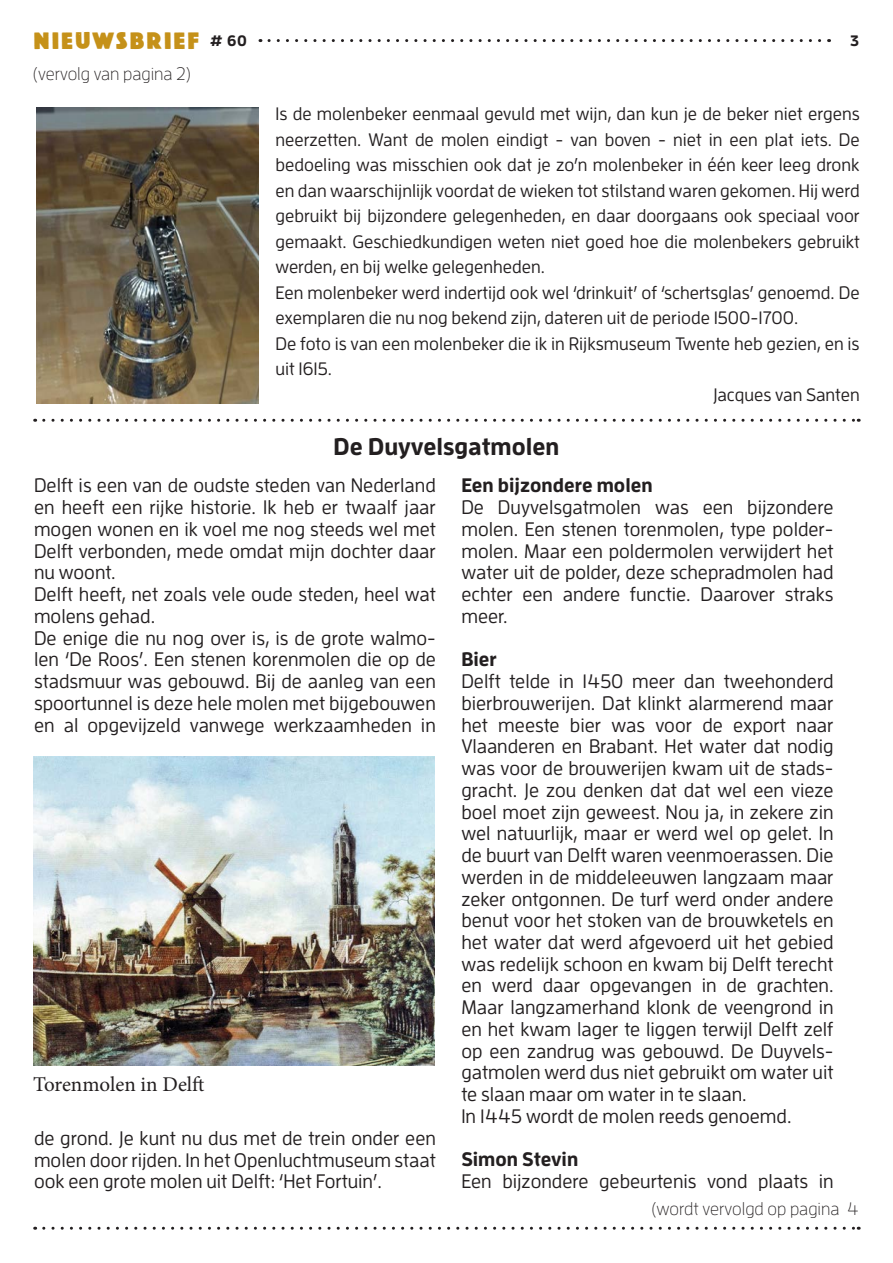
<style>
.page{position:relative;width:893px;height:1263px;background:#fff}
.page>*{position:absolute;margin:0;border:0;box-sizing:border-box;transform-origin:0 0}
.t1{font:700 24px "Enzo OT";color:#231f20}
.t2{font:900 23.85px "Garda";letter-spacing:.075em;color:#c59119}
.t3{font:21px "Minion Pro";color:#231f20}
.t4{font:500 19.5px/21.8px "Enzo OT";color:#231f20;text-align:justify}
.t5{font:700 19.5px "Enzo OT";color:#231f20}
.t6{font:500 18px/25.5px "Enzo OT";color:#231f20}
.t7{font:300 18px "Enzo OT";color:#231f20}
.t8{font:700 15.15px "Enzo OT";color:#231f20}
</style>
<div class="page">
<svg style="left:269px;top:39px;width:560px;height:3px"></svg>
<svg style="left:44px;top:1227px;width:815px;height:3px"></svg>
<img style="left:36px;top:107px;width:222px;height:296px">
<svg style="left:44px;top:419px;width:815px;height:3px"></svg>
<img style="left:33px;top:757px;width:402px;height:308px">
<p class="t2" style="left:34px;top:23px;width:167px">NIEUWSBRIEF</p>
<p class="t8" style="left:210px;top:31px;width:38px"># 60</p>
<p class="t8" style="left:850px;top:31px;width:10px">3</p>
<p class="t7" style="left:33px;top:63px;width:159px">(vervolg van pagina 2)</p>
<p class="t6" style="left:275px;top:101px;width:586px;text-align:justify">Is de molenbeker eenmaal gevuld met wijn, dan kun je de beker niet ergens neerzetten. Want de molen eindigt - van boven - niet in een plat iets. De bedoeling was misschien ook dat je zo’n molenbeker in één keer leeg dronk en dan waarschijnlijk voordat de wieken tot stilstand waren gekomen. Hij werd gebruikt bij bijzondere gelegenheden, en daar doorgaans ook speciaal voor gemaakt. Geschiedkundigen weten niet goed hoe die molenbekers gebruikt werden, en bij welke gelegenheden.</p>
<p class="t6" style="left:275px;top:280px;width:586px">Een molenbeker werd indertijd ook wel ‘drinkuit’ of ‘schertsglas’ genoemd. De exemplaren die nu nog bekend zijn, dateren uit de periode 1500-1700.</p>
<p class="t6" style="left:275px;top:331px;width:586px">De foto is van een molenbeker die ik in Rijksmuseum Twente heb gezien, en is uit 1615.</p>
<p class="t6" style="left:713px;top:382px;width:148px">Jacques van Santen</p>
<p class="t1" style="left:334px;top:432px;width:227px">De Duyvelsgatmolen</p>
<p class="t4" style="left:34px;top:474px;width:403px">Delft is een van de oudste steden van Nederland en heeft een rijke historie. Ik heb er twaalf jaar mogen wonen en ik voel me nog steeds wel met Delft verbonden, mede omdat mijn dochter daar nu woont.</p>
<p class="t4" style="left:34px;top:583px;width:403px">Delft heeft, net zoals vele oude steden, heel wat molens gehad.</p>
<p class="t4" style="left:34px;top:627px;width:403px">De enige die nu nog over is, is de grote walmo&shy;len ‘De Roos’. Een stenen korenmolen die op de stadsmuur was gebouwd. Bij de aanleg van een spoortunnel is deze hele molen met bijgebouwen en al opgevijzeld vanwege werkzaamheden in</p>
<p class="t3" style="left:33px;top:1070px;width:173px">Torenmolen in Delft</p>
<p class="t4" style="left:34px;top:1127px;width:403px">de grond. Je kunt nu dus met de trein onder een molen door rijden. In het Openluchtmuseum staat ook een grote molen uit Delft: ‘Het Fortuin’.</p>
<p class="t5" style="left:461px;top:473px;width:193px">Een bijzondere molen</p>
<p class="t4" style="left:461px;top:496px;width:374px">De Duyvelsgatmolen was een bijzondere molen. Een stenen torenmolen, type polder&shy;molen. Maar een poldermolen verwijdert het water uit de polder, deze schepradmolen had echter een andere functie. Daarover straks meer.</p>
<p class="t5" style="left:461px;top:647px;width:37px">Bier</p>
<p class="t4" style="left:461px;top:670px;width:374px">Delft telde in 1450 meer dan tweehonderd bierbrouwerijen. Dat klinkt alarmerend maar het meeste bier was voor de export naar Vlaanderen en Brabant. Het water dat nodig was voor de brouwerijen kwam uit de stads&shy;gracht. Je zou denken dat dat wel een vieze boel moet zijn geweest. Nou ja, in zekere zin wel natuurlijk, maar er werd wel op gelet. In de buurt van Delft waren veenmoerassen. Die werden in de middeleeuwen langzaam maar zeker ontgonnen. De turf werd onder andere benut voor het stoken van de brouwketels en het water dat werd afgevoerd uit het gebied was redelijk schoon en kwam bij Delft terecht en werd daar opgevangen in de grachten.<br>Maar langzamerhand klonk de veengrond in en het kwam lager te liggen terwijl Delft zelf op een zandrug was gebouwd. De Duyvels&shy;gatmolen werd dus niet gebruikt om water uit te slaan maar om water in te slaan.</p>
<p class="t4" style="left:461px;top:1105px;width:332px">In 1445 wordt de molen reeds genoemd.</p>
<p class="t5" style="left:461px;top:1147px;width:118px">Simon Stevin</p>
<p class="t4" style="left:461px;top:1170px;width:374px">Een bijzondere gebeurtenis vond plaats in</p>
<p class="t7" style="left:652px;top:1197px;width:209px">(wordt vervolgd op pagina 4</p>
</div>
